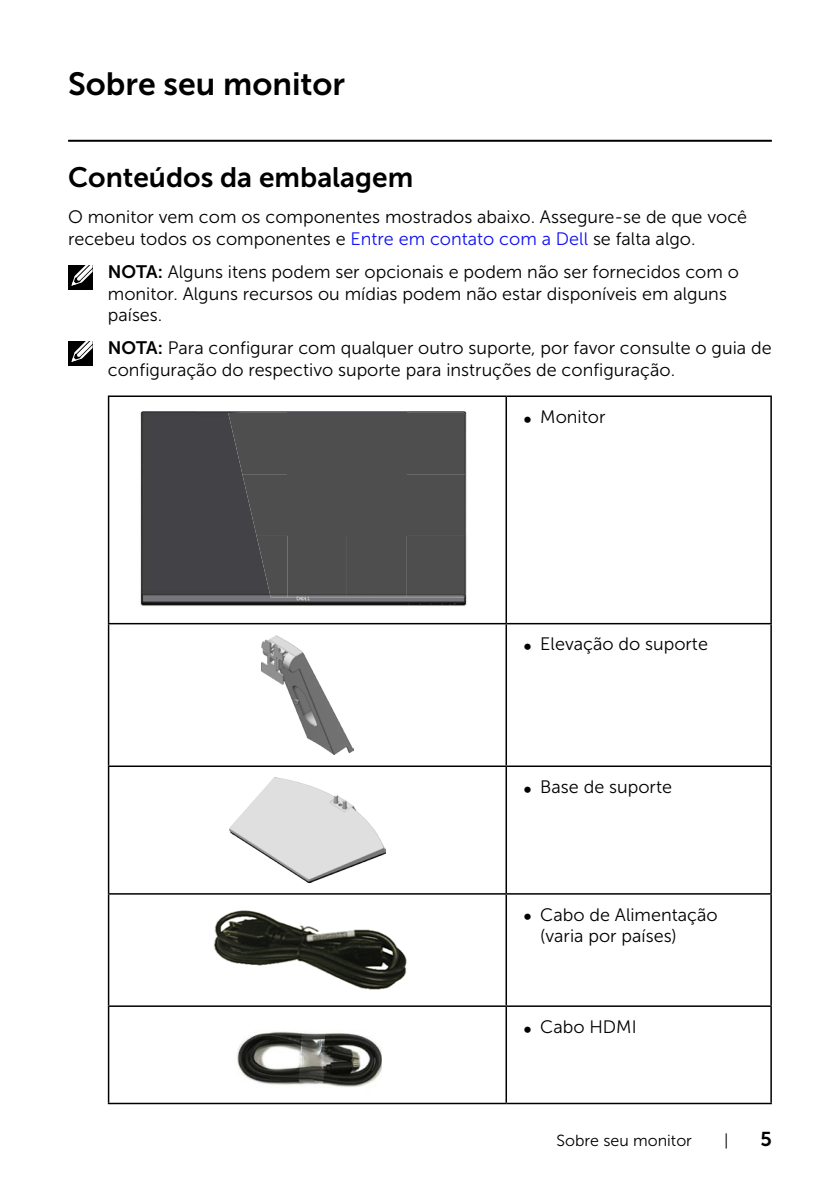
<style>
.page{position:relative;width:840px;height:1191px;background:#fff}
.page>*{position:absolute;margin:0;border:0;box-sizing:border-box;transform-origin:0 0}
.Head_1{font:32px "Museo Sans For Dell 700";color:#000}
.Head_2{font:28px "Museo Sans For Dell 700";color:#000}
.pages{font:20px "Museo Sans For Dell 700";color:#000}
.text{font:18px/21.6px "Museo Sans For Dell 300";color:#000}
.pages-2{font:16px "Museo Sans For Dell 300";color:#000}
.s1{color:#1111f6}
.s2{font-family:"Museo Sans For Dell 700"}
</style>
<div class="page">
<hr style="left:68px;top:140px;width:703px;height:2px;background:#000">
<div style="left:68px;top:265px;width:24px;height:24px;background:#000"></div>
<svg style="left:71px;top:265px;width:22px;height:22px"></svg>
<div style="left:68px;top:341px;width:24px;height:24px;background:#000"></div>
<svg style="left:71px;top:341px;width:22px;height:22px"></svg>
<hr style="left:108px;top:395px;width:398px;height:2px;background:#000">
<hr style="left:108px;top:397px;width:1px;height:226px;background:#000">
<hr style="left:506px;top:395px;width:265px;height:2px;background:#000">
<hr style="left:505px;top:397px;width:1px;height:226px;background:#000">
<hr style="left:770px;top:397px;width:1px;height:226px;background:#000">
<hr style="left:108px;top:624px;width:1px;height:141px;background:#000">
<hr style="left:505px;top:624px;width:1px;height:141px;background:#000">
<hr style="left:770px;top:624px;width:1px;height:141px;background:#000">
<hr style="left:108px;top:767px;width:1px;height:126px;background:#000">
<hr style="left:505px;top:767px;width:1px;height:126px;background:#000">
<hr style="left:770px;top:767px;width:1px;height:126px;background:#000">
<hr style="left:108px;top:894px;width:1px;height:111px;background:#000">
<hr style="left:505px;top:894px;width:1px;height:111px;background:#000">
<hr style="left:770px;top:894px;width:1px;height:111px;background:#000">
<hr style="left:108px;top:623px;width:398px;height:1px;background:#000">
<hr style="left:506px;top:623px;width:265px;height:1px;background:#000">
<hr style="left:108px;top:765px;width:398px;height:2px;background:#000">
<hr style="left:506px;top:765px;width:265px;height:2px;background:#000">
<hr style="left:108px;top:893px;width:398px;height:1px;background:#000">
<hr style="left:506px;top:893px;width:265px;height:1px;background:#000">
<hr style="left:108px;top:1005px;width:398px;height:2px;background:#000">
<hr style="left:108px;top:1007px;width:1px;height:95px;background:#000">
<hr style="left:506px;top:1005px;width:265px;height:2px;background:#000">
<hr style="left:505px;top:1007px;width:1px;height:95px;background:#000">
<hr style="left:770px;top:1007px;width:1px;height:95px;background:#000">
<hr style="left:108px;top:1102px;width:398px;height:2px;background:#000">
<hr style="left:506px;top:1102px;width:265px;height:2px;background:#000">
<img style="left:140px;top:411px;width:327px;height:195px">
<div style="left:228px;top:413px;width:237px;height:61px;background:#4f4e4f"></div>
<div style="left:242px;top:474px;width:223px;height:62px;background:#4f4e4f"></div>
<img style="left:256px;top:536px;width:209px;height:61px">
<img style="left:262px;top:635px;width:91px;height:120px">
<img style="left:229px;top:777px;width:156px;height:105px">
<img style="left:214px;top:910px;width:193px;height:80px">
<img style="left:237px;top:1031px;width:144px;height:56px">
<p class="Head_1" style="left:68px;top:66px;width:278px">Sobre seu monitor</p>
<p class="Head_2" style="left:68px;top:162px;width:346px">Conteúdos da embalagem</p>
<p class="text" style="left:68px;top:207px;width:680px">O monitor vem com os componentes mostrados abaixo. Assegure-se de que você recebeu todos os componentes e <span class="s1">Entre em contato com a Dell</span> se falta algo.</p>
<p class="text" style="left:108px;top:261px;width:632px"><span class="s2">NOTA:</span> Alguns itens podem ser opcionais e podem não ser fornecidos com o monitor. Alguns recursos ou mídias podem não estar disponíveis em alguns países.</p>
<p class="text" style="left:108px;top:337px;width:665px"><span class="s2">NOTA:</span> Para configurar com qualquer outro suporte, por favor consulte o guia de configuração do respectivo suporte para instruções de configuração.</p>
<p class="text" style="left:523px;top:406px;width:84px">∞ Monitor</p>
<p class="text" style="left:523px;top:633px;width:186px">∞ Elevação do suporte</p>
<p class="text" style="left:523px;top:776px;width:150px">∞ Base de suporte</p>
<p class="text" style="left:540px;top:903px;width:179px;text-indent:-17px">∞ Cabo de Alimentação (varia por países)</p>
<p class="text" style="left:523px;top:1016px;width:115px">∞ Cabo HDMI</p>
<p class="pages-2" style="left:556px;top:1131px;width:137px">Sobre seu monitor</p>
<p class="pages-2" style="left:723px;top:1131px;width:6px">|</p>
<p class="pages" style="left:760px;top:1127px;width:13px">5</p>
</div>
